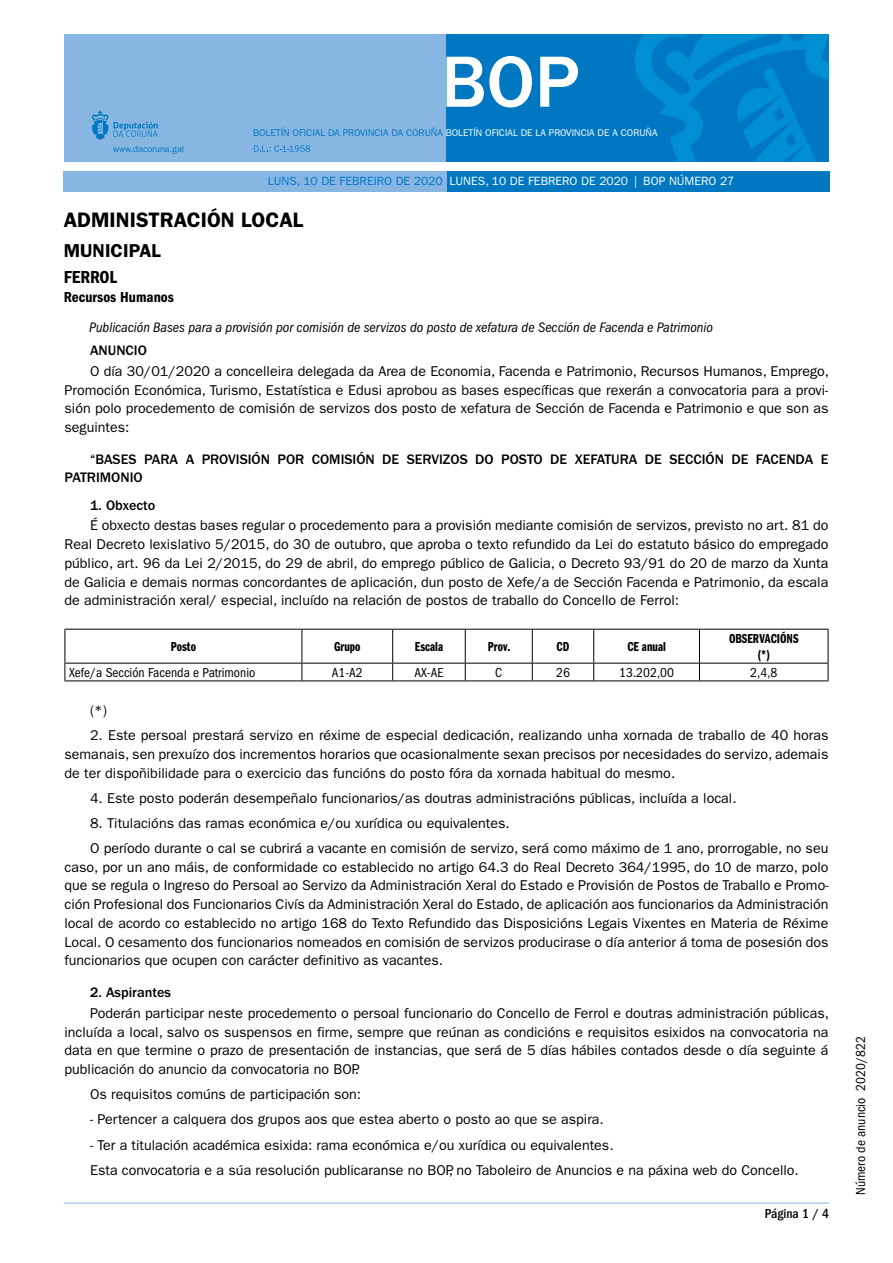
<style>
.page{position:relative;width:893px;height:1263px;background:#fff}
.page>*{position:absolute;margin:0;border:0;box-sizing:border-box;transform-origin:0 0}
.t1{font:500 75px "ITC Franklin Gothic Std";color:#fff}
.t2{font:600 21px "ITC Franklin Gothic Std";color:#000}
.t3{font:600 18.75px "ITC Franklin Gothic Std";color:#000}
.t4{font:18px "ITC Franklin Gothic Std Dm Cd";color:#000}
.t5{font:15px "ITC Franklin Gothic Std Dm Cd";color:#000}
.t6{font:14.25px/18.8px "ITC Franklin Gothic Std";color:#000;text-align:justify}
.t7{font:500 14.25px/18.8px "ITC Franklin Gothic Std";color:#000}
.t8{font:italic condensed 14.25px "ITC Franklin Gothic Std";color:#000}
.t9{font:condensed 13.5px "ITC Franklin Gothic Std";color:#000}
.t10{font:13.5px/16.2px "ITC Franklin Gothic Std Dm Cp";color:#000;text-align:center}
.t11{font:500 condensed 13.5px "ITC Franklin Gothic Std";color:#000}
.t12{font:12px "ITC Franklin Gothic Std";color:#fff}
.t13{font:9.75px "ITC Franklin Gothic Std";color:#fff}
.t14{font:9px "ITC Franklin Gothic Std";color:#0078c1}
.s1{color:#0078c1}
</style>
<div class="page">
<div style="left:64px;top:34px;width:382px;height:128px;background:#88b6e3"></div>
<div style="left:446px;top:34px;width:383px;height:128px;background:#0078c1"></div>
<svg style="left:254px;top:145px;width:56px;height:7px"></svg>
<svg style="left:92px;top:110px;width:66px;height:30px"></svg>
<svg style="left:635px;top:34px;width:194px;height:128px"></svg>
<div style="left:446px;top:171px;width:383px;height:20px;background:#0078c1"></div>
<div style="left:64px;top:171px;width:383px;height:20px;background:#88b6e3"></div>
<hr style="left:64px;top:1203px;width:765px;height:1px;background:#88b6e3">
<hr style="left:65px;top:629px;width:237px;height:1px;background:#000">
<hr style="left:302px;top:629px;width:91px;height:1px;background:#000">
<hr style="left:302px;top:629px;width:1px;height:34px;background:#000">
<hr style="left:393px;top:629px;width:72px;height:1px;background:#000">
<hr style="left:392px;top:629px;width:1px;height:34px;background:#000">
<hr style="left:465px;top:629px;width:67px;height:1px;background:#000">
<hr style="left:465px;top:629px;width:1px;height:34px;background:#000">
<hr style="left:532px;top:629px;width:62px;height:1px;background:#000">
<hr style="left:532px;top:629px;width:1px;height:34px;background:#000">
<hr style="left:594px;top:629px;width:105px;height:1px;background:#000">
<hr style="left:593px;top:629px;width:1px;height:34px;background:#000">
<hr style="left:699px;top:629px;width:129px;height:1px;background:#000">
<hr style="left:699px;top:629px;width:1px;height:34px;background:#000">
<hr style="left:65px;top:663px;width:237px;height:1px;background:#000">
<hr style="left:302px;top:663px;width:91px;height:1px;background:#000">
<svg style="left:302px;top:663px;width:1px;height:17px"></svg>
<hr style="left:393px;top:663px;width:72px;height:1px;background:#000">
<svg style="left:392px;top:663px;width:1px;height:17px"></svg>
<hr style="left:465px;top:663px;width:67px;height:1px;background:#000">
<svg style="left:465px;top:663px;width:1px;height:17px"></svg>
<hr style="left:532px;top:663px;width:62px;height:1px;background:#000">
<svg style="left:532px;top:663px;width:1px;height:17px"></svg>
<hr style="left:594px;top:663px;width:105px;height:1px;background:#000">
<svg style="left:593px;top:663px;width:1px;height:17px"></svg>
<hr style="left:699px;top:663px;width:129px;height:1px;background:#000">
<svg style="left:699px;top:663px;width:1px;height:17px"></svg>
<hr style="left:65px;top:680px;width:237px;height:1px;background:#000">
<hr style="left:302px;top:680px;width:91px;height:1px;background:#000">
<hr style="left:393px;top:680px;width:72px;height:1px;background:#000">
<hr style="left:465px;top:680px;width:67px;height:1px;background:#000">
<hr style="left:532px;top:680px;width:62px;height:1px;background:#000">
<hr style="left:594px;top:680px;width:105px;height:1px;background:#000">
<hr style="left:699px;top:680px;width:129px;height:1px;background:#000">
<p class="t14" style="left:113px;top:143px;width:72px">www.dacoruna.gal</p>
<h1 class="t1" style="left:441px;top:40px;width:140px">BOP</h1>
<p class="t13" style="left:253px;top:127px;width:406px"><span class="s1">BOLETÍN OFICIAL DA PROVINCIA DA CORUÑA</span> BOLETÍN OFICIAL DE LA PROVINCIA DE A CORUÑA</p>
<p class="t12" style="left:268px;top:174px;width:468px"><span class="s1">LUNS, 10 DE FEBREIRO DE 2020</span> LUNES, 10 DE FEBRERO DE 2020 | BOP NÚMERO 27</p>
<h2 class="t2" style="left:64px;top:207px;width:229px">ADMINISTRACIÓN LOCAL</h2>
<h3 class="t3" style="left:64px;top:239px;width:88px">MUNICIPAL</h3>
<p class="t4" style="left:64px;top:267px;width:55px">Ferrol</p>
<p class="t5" style="left:64px;top:289px;width:112px">Recursos Humanos</p>
<p class="t8" style="left:89px;top:319px;width:625px">Publicación Bases para a provisión por comisión de servizos do posto de xefatura de Sección de Facenda e Patrimonio</p>
<p class="t7" style="left:90px;top:341px;width:58px">ANUNCIO</p>
<p class="t6" style="left:65px;top:362px;width:766px;text-indent:26px">O día 30/01/2020 a concelleira delegada da Area de Economia, Facenda e Patrimonio, Recursos Humanos, Emprego, Promoción Económica, Turismo, Estatística e Edusi aprobou as bases específicas que rexerán a convocatoria para a provi&shy;sión polo procedemento de comisión de servizos dos posto de xefatura de Sección de Facenda e Patrimonio e que son as seguintes:</p>
<p class="t7" style="left:65px;top:450px;width:765px;text-indent:26px">“BASES PARA A PROVISIÓN POR COMISIÓN DE SERVIZOS DO POSTO DE XEFATURA DE SECCIÓN DE FACENDA E<br>PATRIMONIO</p>
<p class="t7" style="left:90px;top:496px;width:67px">1. Obxecto</p>
<p class="t6" style="left:65px;top:516px;width:765px;text-indent:26px">É obxecto destas bases regular o procedemento para a provisión mediante comisión de servizos, previsto no art. 81 do Real Decreto lexislativo 5/2015, do 30 de outubro, que aproba o texto refundido da Lei do estatuto básico do empregado público, art. 96 da Lei 2/2015, do 29 de abril, do emprego público de Galicia, o Decreto 93/91 do 20 de marzo da Xunta de Galicia e demais normas concordantes de aplicación, dun posto de Xefe/a de Sección Facenda e Patrimonio, da escala de administración xeral/ especial, incluído na relación de postos de traballo do Concello de Ferrol:</p>
<p class="t10" style="left:171px;top:638px;width:27px">Posto</p>
<p class="t10" style="left:334px;top:638px;width:28px">Grupo</p>
<p class="t10" style="left:415px;top:638px;width:30px">Escala</p>
<p class="t10" style="left:488px;top:638px;width:24px">Prov.</p>
<p class="t10" style="left:557px;top:638px;width:14px">CD</p>
<p class="t10" style="left:627px;top:638px;width:40px">CE anual</p>
<p class="t10" style="left:729px;top:630px;width:71px">OBSERVACIÓNS (*)</p>
<p class="t9" style="left:69px;top:665px;width:188px">Xefe/a Sección Facenda e Patrimonio</p>
<p class="t9" style="left:332px;top:665px;width:33px">A1-A2</p>
<p class="t9" style="left:414px;top:665px;width:31px">AX-AE</p>
<p class="t9" style="left:495px;top:665px;width:8px">C</p>
<p class="t9" style="left:556px;top:665px;width:15px">26</p>
<p class="t9" style="left:619px;top:665px;width:56px">13.202,00</p>
<p class="t9" style="left:750px;top:665px;width:29px">2,4,8</p>
<p class="t6" style="left:90px;top:701px;width:19px">(*)</p>
<p class="t6" style="left:65px;top:726px;width:765px;text-indent:26px">2. Este persoal prestará servizo en réxime de especial dedicación, realizando unha xornada de traballo de 40 horas semanais, sen prexuízo dos incrementos horarios que ocasionalmente sexan precisos por necesidades do servizo, ademais de ter dispoñibilidade para o exercicio das funcións do posto fóra da xornada habitual do mesmo.</p>
<p class="t6" style="left:90px;top:788px;width:648px">4. Este posto poderán desempeñalo funcionarios/as doutras administracións públicas, incluída a local.</p>
<p class="t6" style="left:90px;top:810px;width:740px;line-height:25px">8. Titulacións das ramas económica e/ou xurídica ou equivalentes.<br>O período durante o cal se cubrirá a vacante en comisión de servizo, será como máximo de 1 ano, prorrogable, no seu</p>
<p class="t6" style="left:65px;top:857px;width:765px">caso, por un ano máis, de conformidade co establecido no artigo 64.3 do Real Decreto 364/1995, do 10 de marzo, polo que se regula o Ingreso do Persoal ao Servizo da Administración Xeral do Estado e Provisión de Postos de Traballo e Promo&shy;ción Profesional dos Funcionarios Civís da Administración Xeral do Estado, de aplicación aos funcionarios da Administración local de acordo co establecido no artigo 168 do Texto Refundido das Disposicións Legais Vixentes en Materia de Réxime Local. O cesamento dos funcionarios nomeados en comisión de servizos producirase o día anterior á toma de posesión dos funcionarios que ocupen con carácter definitivo as vacantes.</p>
<p class="t7" style="left:90px;top:983px;width:82px">2. Aspirantes</p>
<p class="t6" style="left:65px;top:1004px;width:766px;text-indent:26px">Poderán participar neste procedemento o persoal funcionario do Concello de Ferrol e doutras administración públicas, incluída a local, salvo os suspensos en firme, sempre que reúnan as condicións e requisitos esixidos na convocatoria na data en que termine o prazo de presentación de instancias, que será de 5 días hábiles contados desde o día seguinte á publicación do anuncio da convocatoria no BOP.</p>
<p class="t6" style="left:90px;top:1085px;width:273px">Os requisitos comúns de participación son:</p>
<p class="t6" style="left:90px;top:1110px;width:515px">- Pertencer a calquera dos grupos aos que estea aberto o posto ao que se aspira.</p>
<p class="t6" style="left:90px;top:1132px;width:710px;line-height:25px">- Ter a titulación académica esixida: rama económica e/ou xurídica ou equivalentes.<br>Esta convocatoria e a súa resolución publicaranse no BOP, no Taboleiro de Anuncios e na páxina web do Concello.</p>
<p class="t11" style="left:765px;top:1206px;width:66px">Página 1 / 4</p>
<p class="t9" style="left:853px;top:1195px;width:160px;rotate:-90deg">Número de anuncio 2020/822</p>
</div>
